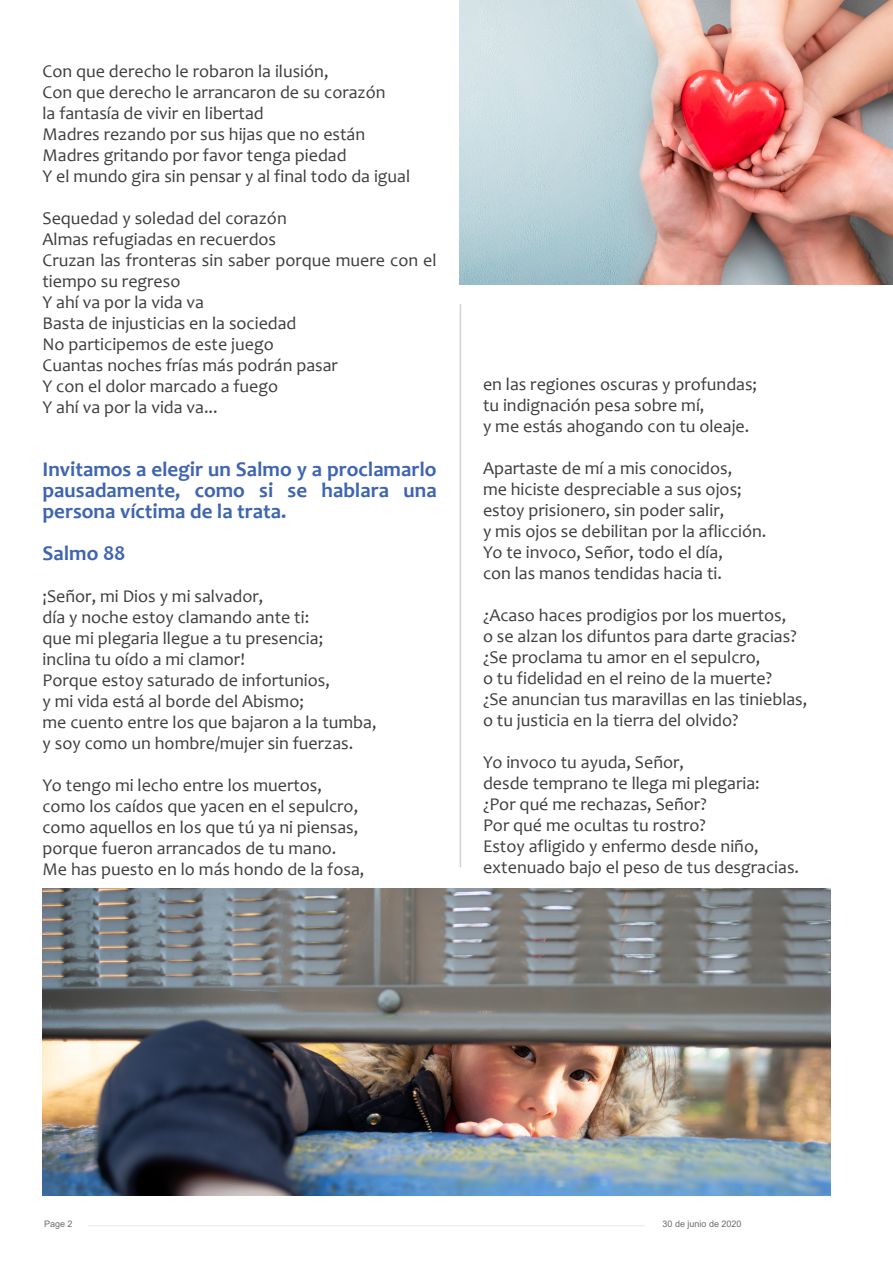
<style>
.page{position:relative;width:893px;height:1263px;background:#fff}
.page>*{position:absolute;margin:0;border:0;box-sizing:border-box;transform-origin:0 0}
.t1{font:700 21px/21px "Candara";color:#3f65b0;text-align:justify}
.t2{font:18px/21px "Candara";color:#3e3e3f}
.t3{font:9px "Arial";color:#6c6d70}
</style>
<div class="page">
<hr style="left:88px;top:1225px;width:557px;height:1px;background:#e6e7e9">
<img style="left:460px;top:0;width:433px;height:284px">
<hr style="left:460px;top:304px;width:1px;height:563px;background:#d1d2d4">
<img style="left:43px;top:888px;width:788px;height:307px">
<p class="t2" style="left:43px;top:60px;width:369px">Con que derecho le robaron la ilusión,<br>Con que derecho le arrancaron de su corazón<br>la fantasía de vivir en libertad<br>Madres rezando por sus hijas que no están Madres gritando por favor tenga piedad<br>Y el mundo gira sin pensar y al final todo da igual</p>
<p class="t2" style="left:43px;top:207px;width:396px">Sequedad y soledad del corazón<br>Almas refugiadas en recuerdos<br>Cruzan las fronteras sin saber porque muere con el tiempo su regreso<br>Y ahí va por la vida va<br>Basta de injusticias en la sociedad<br>No participemos de este juego<br>Cuantas noches frías más podrán pasar<br>Y con el dolor marcado a fuego<br>Y ahí va por la vida va...</p>
<p class="t1" style="left:43px;top:458px;width:396px">Invitamos a elegir un Salmo y a proclamarlo pausadamente, como si se hablara una persona víctima de la trata.</p>
<p class="t1" style="left:43px;top:542px;width:84px">Salmo 88</p>
<p class="t2" style="left:43px;top:585px;width:336px">¡Señor, mi Dios y mi salvador,<br>día y noche estoy clamando ante ti:<br>que mi plegaria llegue a tu presencia;<br>inclina tu oído a mi clamor!<br>Porque estoy saturado de infortunios,<br>y mi vida está al borde del Abismo;<br>me cuento entre los que bajaron a la tumba, y soy como un hombre/mujer sin fuerzas.</p>
<p class="t2" style="left:43px;top:774px;width:323px">Yo tengo mi lecho entre los muertos, como los caídos que yacen en el sepulcro, como aquellos en los que tú ya ni piensas, porque fueron arrancados de tu mano.<br>Me has puesto en lo más hondo de la fosa,</p>
<p class="t2" style="left:483px;top:374px;width:276px">en las regiones oscuras y profundas; tu indignación pesa sobre mí,<br>y me estás ahogando con tu oleaje.</p>
<p class="t2" style="left:483px;top:458px;width:285px">Apartaste de mí a mis conocidos,<br>me hiciste despreciable a sus ojos; estoy prisionero, sin poder salir,<br>y mis ojos se debilitan por la aflicción.<br>Yo te invoco, Señor, todo el día,<br>con las manos tendidas hacia ti.</p>
<p class="t2" style="left:483px;top:605px;width:326px">¿Acaso haces prodigios por los muertos,<br>o se alzan los difuntos para darte gracias? ¿Se proclama tu amor en el sepulcro,<br>o tu fidelidad en el reino de la muerte?<br>¿Se anuncian tus maravillas en las tinieblas, o tu justicia en la tierra del olvido?</p>
<p class="t2" style="left:483px;top:752px;width:318px">Yo invoco tu ayuda, Señor,<br>desde temprano te llega mi plegaria:<br>¿Por qué me rechazas, Señor?<br>Por qué me ocultas tu rostro?<br>Estoy afligido y enfermo desde niño, extenuado bajo el peso de tus desgracias.</p>
<p class="t3" style="left:44px;top:1218px;width:30px">Page 2</p>
<p class="t3" style="left:662px;top:1218px;width:81px">30 de junio de 2020</p>
</div>
